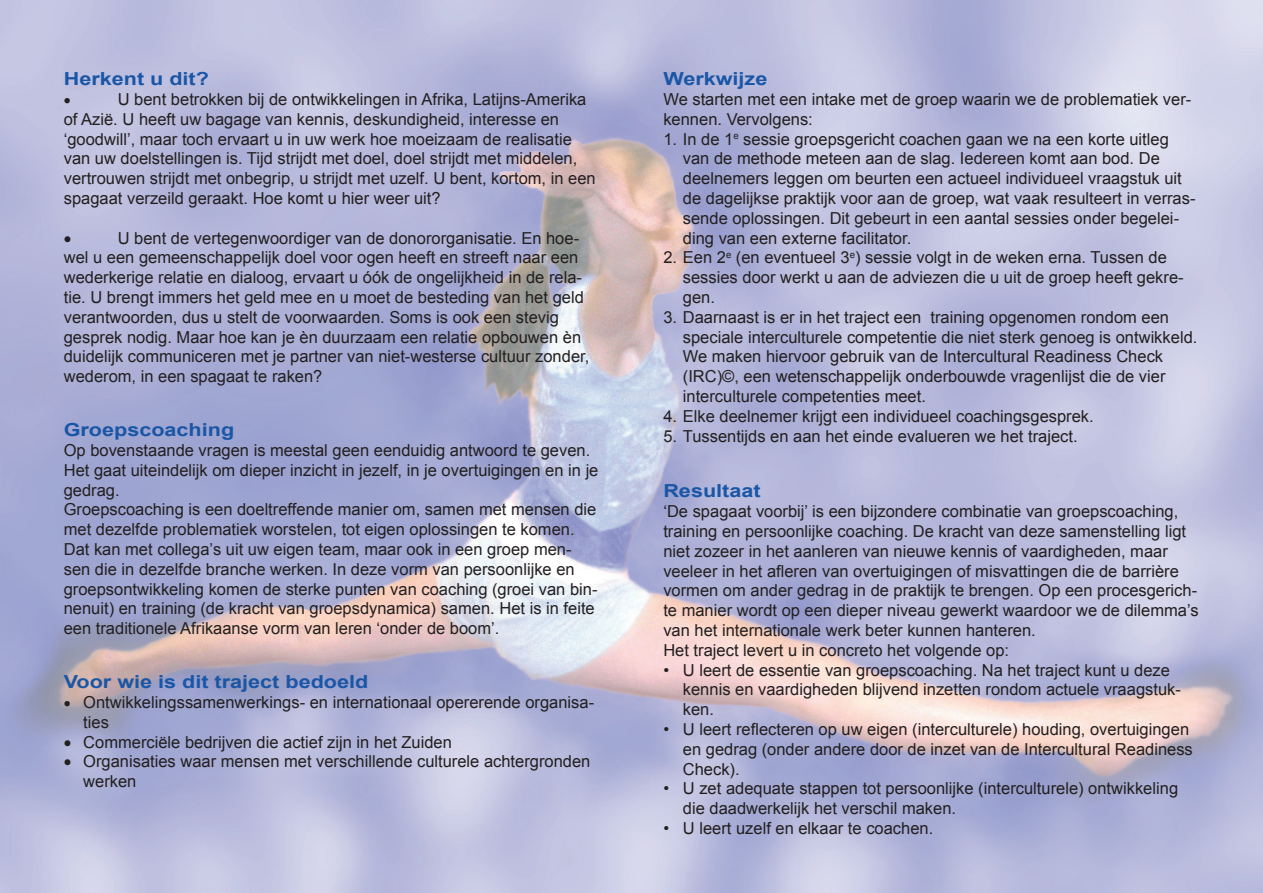
<style>
.page{position:relative;width:1263px;height:893px;background:#fff}
.page>*{position:absolute;margin:0;border:0;box-sizing:border-box;transform-origin:0 0}
.t1{font:700 18px "Arial";color:#1a56a6;scale:1.2 1}
.t2{font:16.5px/19.8px "Arial";color:#231f20}
.t3{font:16.5px "Symbol";color:#231f20}
.t4{font:15px "Symbol";color:#231f20}
</style>
<div class="page">
<img style="left:0;top:1px;width:1263px;height:892px">
<p class="t1" style="left:64px;top:67px;width:123px">Herkent u dit?</p>
<p class="t4" style="left:64px;top:90px;width:8px">•</p>
<p class="t2" style="left:64px;top:89px;width:533px;text-indent:54px">U bent betrokken bij de ontwikkelingen in Afrika, Latijns-Amerika of Azië. U heeft uw bagage van kennis, deskundigheid, interesse en ‘goodwill’, maar toch ervaart u in uw werk hoe moeizaam de realisatie van uw doelstellingen is. Tijd strijdt met doel, doel strijdt met middelen, vertrouwen strijdt met onbegrip, u strijdt met uzelf. U bent, kortom, in een spagaat verzeild geraakt. Hoe komt u hier weer uit?</p>
<p class="t3" style="left:64px;top:227px;width:9px">•</p>
<p class="t2" style="left:64px;top:228px;width:527px;text-indent:54px">U bent de vertegenwoordiger van de donororganisatie. En hoe&shy;wel u een gemeenschappelijk doel voor ogen heeft en streeft naar een wederkerige relatie en dialoog, ervaart u óók de ongelijkheid in de rela&shy;tie. U brengt immers het geld mee en u moet de besteding van het geld verantwoorden, dus u stelt de voorwaarden. Soms is ook een stevig gesprek nodig. Maar hoe kan je èn duurzaam een relatie opbouwen èn duidelijk communiceren met je partner van niet-westerse cultuur zonder, wederom, in een spagaat te raken?</p>
<p class="t1" style="left:64px;top:418px;width:144px">Groepscoaching</p>
<p class="t2" style="left:64px;top:440px;width:536px">Op bovenstaande vragen is meestal geen eenduidig antwoord te geven.<br>Het gaat uiteindelijk om dieper inzicht in jezelf, in je overtuigingen en in je gedrag.<br>Groepscoaching is een doeltreffende manier om, samen met mensen die met dezelfde problematiek worstelen, tot eigen oplossingen te komen.<br>Dat kan met collega’s uit uw eigen team, maar ook in een groep men&shy;sen die in dezelfde branche werken. In deze vorm van persoonlijke en groepsontwikkeling komen de sterke punten van coaching (groei van bin&shy;nenuit) en training (de kracht van groepsdynamica) samen. Het is in feite een traditionele Afrikaanse vorm van leren ‘onder de boom’.</p>
<p class="t1" style="left:64px;top:670px;width:255px">Voor wie is dit traject bedoeld</p>
<p class="t2" style="left:83px;top:692px;width:512px;text-indent:-20px">• Ontwikkelingssamenwerkings- en internationaal opererende organisa&shy;ties</p>
<p class="t2" style="left:64px;top:732px;width:390px">• Commerciële bedrijven die actief zijn in het Zuiden</p>
<p class="t2" style="left:83px;top:752px;width:509px;text-indent:-20px">• Organisaties waar mensen met verschillende culturele achtergronden werken</p>
<p class="t1" style="left:663px;top:67px;width:88px">Werkwijze</p>
<p class="t2" style="left:663px;top:89px;width:529px">We starten met een intake met de groep waarin we de problematiek ver&shy;kennen. Vervolgens:</p>
<p class="t2" style="left:683px;top:129px;width:514px;text-indent:-19px">1. In de 1<sup>e</sup> sessie groepsgericht coachen gaan we na een korte uitleg van de methode meteen aan de slag. Iedereen komt aan bod. De deelnemers leggen om beurten een actueel individueel vraagstuk uit de dagelijkse praktijk voor aan de groep, wat vaak resulteert in verras&shy;sende oplossingen. Dit gebeurt in een aantal sessies onder begelei&shy;ding van een externe facilitator.</p>
<p class="t2" style="left:683px;top:248px;width:502px;text-indent:-20px">2. Een 2<sup>e</sup> (en eventueel 3<sup>e</sup>) sessie volgt in de weken erna. Tussen de sessies door werkt u aan de adviezen die u uit de groep heeft gekre&shy;gen.</p>
<p class="t2" style="left:683px;top:307px;width:516px;text-indent:-20px">3. Daarnaast is er in het traject een training opgenomen rondom een speciale interculturele competentie die niet sterk genoeg is ontwikkeld.<br>We maken hiervoor gebruik van de Intercultural Readiness Check (IRC)©, een wetenschappelijk onderbouwde vragenlijst die de vier interculturele competenties meet.</p>
<p class="t2" style="left:663px;top:406px;width:432px">4. Elke deelnemer krijgt een individueel coachingsgesprek.</p>
<p class="t2" style="left:663px;top:426px;width:416px">5. Tussentijds en aan het einde evalueren we het traject.</p>
<p class="t1" style="left:663px;top:479px;width:83px">Resultaat</p>
<p class="t2" style="left:663px;top:502px;width:537px">‘De spagaat voorbij’ is een bijzondere combinatie van groepscoaching, training en persoonlijke coaching. De kracht van deze samenstelling ligt niet zozeer in het aanleren van nieuwe kennis of vaardigheden, maar veeleer in het afleren van overtuigingen of misvattingen die de barrière vormen om ander gedrag in de praktijk te brengen. Op een procesgerich&shy;te manier wordt op een dieper niveau gewerkt waardoor we de dilemma’s van het internationale werk beter kunnen hanteren.<br>Het traject levert u in concreto het volgende op:</p>
<p class="t2" style="left:683px;top:660px;width:500px;text-indent:-20px">• U leert de essentie van groepscoaching. Na het traject kunt u deze kennis en vaardigheden blijvend inzetten rondom actuele vraagstuk&shy;ken.</p>
<p class="t2" style="left:683px;top:719px;width:511px;text-indent:-20px">• U leert reflecteren op uw eigen (interculturele) houding, overtuigingen en gedrag (onder andere door de inzet van de Intercultural Readiness<br>Check).</p>
<p class="t2" style="left:683px;top:779px;width:497px;text-indent:-20px">• U zet adequate stappen tot persoonlijke (interculturele) ontwikkeling die daadwerkelijk het verschil maken.</p>
<p class="t2" style="left:663px;top:818px;width:271px">• U leert uzelf en elkaar te coachen.</p>
</div>
